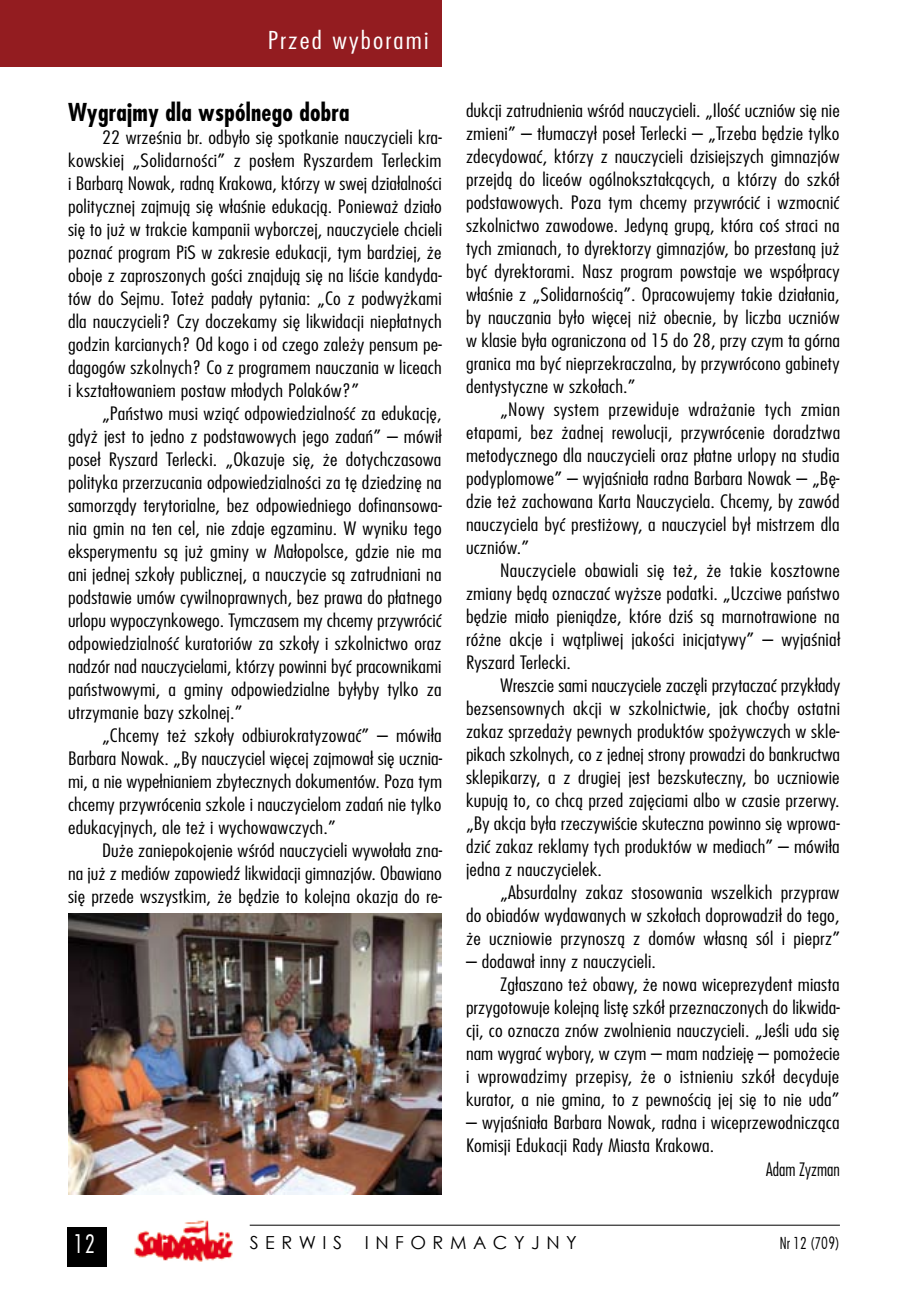
<style>
.page{position:relative;width:908px;height:1304px;background:#fff}
.page>*{position:absolute;margin:0;border:0;box-sizing:border-box;transform-origin:0 0}
.t1{font:28px "Futura Condensed Light Pl";color:#fff}
.t2{font:700 24px "Fujiyama";letter-spacing:.01em;color:#000}
.t3{font:300 24px "Fujiyama";letter-spacing:.075em;color:#fff;scale:1.2 1}
.t4{font:300 18px/23px "Fujiyama";letter-spacing:.01em;color:#000;text-align:justify;scale:1.2 1}
.t5{font:18px "Century Gothic";letter-spacing:.36em;color:#000}
.t6{font:300 18px "Fujiyama";letter-spacing:.01em;color:#000}
.t7{font:18px "Futura Condensed Light Pl";color:#000}
</style>
<div class="page">
<hr style="left:250px;top:1225px;width:589px;height:1px;background:#000">
<div style="left:67px;top:1227px;width:40px;height:40px;background:#000"></div>
<img style="left:134px;top:1220px;width:99px;height:42px">
<div style="left:0;top:0;width:441px;height:67px;background:#931c20"></div>
<img style="left:68px;top:914px;width:374px;height:280px">
<h2 class="t3" style="left:267px;top:25px;width:135px">Przed wyborami</h2>
<h2 class="t2" style="left:68px;top:97px;width:283px">Wygrajmy dla wspólnego dobra</h2>
<p class="t4" style="left:68px;top:126px;width:313px;text-indent:34px">22 września br. odbyło się spotkanie nauczycieli kra&shy;kowskiej „Solidarności” z posłem Ryszardem Terleckim i Barbarą Nowak, radną Krakowa, którzy w swej działalności politycznej zajmują się właśnie edukacją. Ponieważ działo się to już w trakcie kampanii wyborczej, nauczyciele chcieli poznać program PiS w zakresie edukacji, tym bardziej, że oboje z zaproszonych gości znajdują się na liście kandyda&shy;tów do Sejmu. Toteż padały pytania: „Co z podwyżkami dla nauczycieli? Czy doczekamy się likwidacji niepłatnych godzin karcianych? Od kogo i od czego zależy pensum pe&shy;dagogów szkolnych? Co z programem nauczania w liceach i kształtowaniem postaw młodych Polaków?”</p>
<p class="t4" style="left:68px;top:402px;width:313px;text-indent:34px">„Państwo musi wziąć odpowiedzialność za edukację, gdyż jest to jedno z podstawowych jego zadań” – mówił poseł Ryszard Terlecki. „Okazuje się, że dotychczasowa polityka przerzucania odpowiedzialności za tę dziedzinę na samorządy terytorialne, bez odpowiedniego dofinansowa&shy;nia gmin na ten cel, nie zdaje egzaminu. W wyniku tego eksperymentu są już gminy w Małopolsce, gdzie nie ma ani jednej szkoły publicznej, a nauczycie są zatrudniani na podstawie umów cywilnoprawnych, bez prawa do płatnego urlopu wypoczynkowego. Tymczasem my chcemy przywrócić odpowiedzialność kuratoriów za szkoły i szkolnictwo oraz nadzór nad nauczycielami, którzy powinni być pracownikami państwowymi, a gminy odpowiedzialne byłyby tylko za utrzymanie bazy szkolnej.”</p>
<p class="t4" style="left:68px;top:724px;width:313px;text-indent:34px">„Chcemy też szkoły odbiurokratyzować” – mówiła Barbara Nowak. „By nauczyciel więcej zajmował się ucznia&shy;mi, a nie wypełnianiem zbytecznych dokumentów. Poza tym chcemy przywrócenia szkole i nauczycielom zadań nie tylko edukacyjnych, ale też i wychowawczych.”</p>
<p class="t4" style="left:68px;top:839px;width:313px;text-indent:34px">Duże zaniepokojenie wśród nauczycieli wywołała zna&shy;na już z mediów zapowiedź likwidacji gimnazjów. Obawiano się przede wszystkim, że będzie to kolejna okazja do re-</p>
<p class="t4" style="left:466px;top:98px;width:313px">dukcji zatrudnienia wśród nauczycieli. „Ilość uczniów się nie zmieni” – tłumaczył poseł Terlecki – „Trzeba będzie tylko zdecydować, którzy z nauczycieli dzisiejszych gimnazjów przejdą do liceów ogólnokształcących, a którzy do szkół podstawowych. Poza tym chcemy przywrócić i wzmocnić szkolnictwo zawodowe. Jedyną grupą, która coś straci na tych zmianach, to dyrektorzy gimnazjów, bo przestaną już być dyrektorami. Nasz program powstaje we współpracy właśnie z „Solidarnością”. Opracowujemy takie działania, by nauczania było więcej niż obecnie, by liczba uczniów w klasie była ograniczona od 15 do 28, przy czym ta górna granica ma być nieprzekraczalna, by przywrócono gabinety dentystyczne w szkołach.”</p>
<p class="t4" style="left:466px;top:397px;width:313px;text-indent:34px">„Nowy system przewiduje wdrażanie tych zmian etapami, bez żadnej rewolucji, przywrócenie doradztwa metodycznego dla nauczycieli oraz płatne urlopy na studia podyplomowe” – wyjaśniała radna Barbara Nowak – „Bę&shy;dzie też zachowana Karta Nauczyciela. Chcemy, by zawód nauczyciela być prestiżowy, a nauczyciel był mistrzem dla uczniów.”</p>
<p class="t4" style="left:466px;top:558px;width:313px;text-indent:34px">Nauczyciele obawiali się też, że takie kosztowne zmiany będą oznaczać wyższe podatki. „Uczciwe państwo będzie miało pieniądze, które dziś są marnotrawione na różne akcje i wątpliwej jakości inicjatywy” – wyjaśniał Ryszard Terlecki.</p>
<p class="t4" style="left:466px;top:673px;width:313px;text-indent:34px">Wreszcie sami nauczyciele zaczęli przytaczać przykłady bezsensownych akcji w szkolnictwie, jak choćby ostatni zakaz sprzedaży pewnych produktów spożywczych w skle&shy;pikach szkolnych, co z jednej strony prowadzi do bankructwa sklepikarzy, a z drugiej jest bezskuteczny, bo uczniowie kupują to, co chcą przed zajęciami albo w czasie przerwy. „By akcja była rzeczywiście skuteczna powinno się wprowa&shy;dzić zakaz reklamy tych produktów w mediach” – mówiła jedna z nauczycielek.</p>
<p class="t4" style="left:466px;top:880px;width:313px;text-indent:34px">„Absurdalny zakaz stosowania wszelkich przypraw do obiadów wydawanych w szkołach doprowadził do tego, że uczniowie przynoszą z domów własną sól i pieprz”</p>
<p class="t4" style="left:466px;top:949px;width:160px">– dodawał inny z nauczycieli.</p>
<p class="t4" style="left:500px;top:972px;width:284px">Zgłaszano też obawy, że nowa wiceprezydent miasta</p>
<p class="t4" style="left:466px;top:995px;width:313px">przygotowuje kolejną listę szkół przeznaczonych do likwida-</p>
<p class="t4" style="left:466px;top:1018px;width:313px">cji, co oznacza znów zwolnienia nauczycieli. „Jeśli uda się</p>
<p class="t4" style="left:466px;top:1041px;width:313px">nam wygrać wybory, w czym – mam nadzieję – pomożecie</p>
<p class="t4" style="left:466px;top:1064px;width:312px">i wprowadzimy przepisy, że o istnieniu szkół decyduje</p>
<p class="t4" style="left:466px;top:1087px;width:313px">kurator, a nie gmina, to z pewnością jej się to nie uda”</p>
<p class="t4" style="left:466px;top:1110px;width:313px">– wyjaśniała Barbara Nowak, radna i wiceprzewodnicząca</p>
<p class="t4" style="left:466px;top:1133px;width:208px">Komisji Edukacji Rady Miasta Krakowa.</p>
<p class="t6" style="left:765px;top:1157px;width:75px">Adam Zyzman</p>
<h1 class="t1" style="left:74px;top:1229px;width:23px">12</h1>
<p class="t5" style="left:250px;top:1230px;width:94px">SERWIS</p>
<p class="t5" style="left:364px;top:1230px;width:213px">INFORMACYJNY</p>
<p class="t7" style="left:779px;top:1233px;width:62px">Nr 12 (709)</p>
</div>
